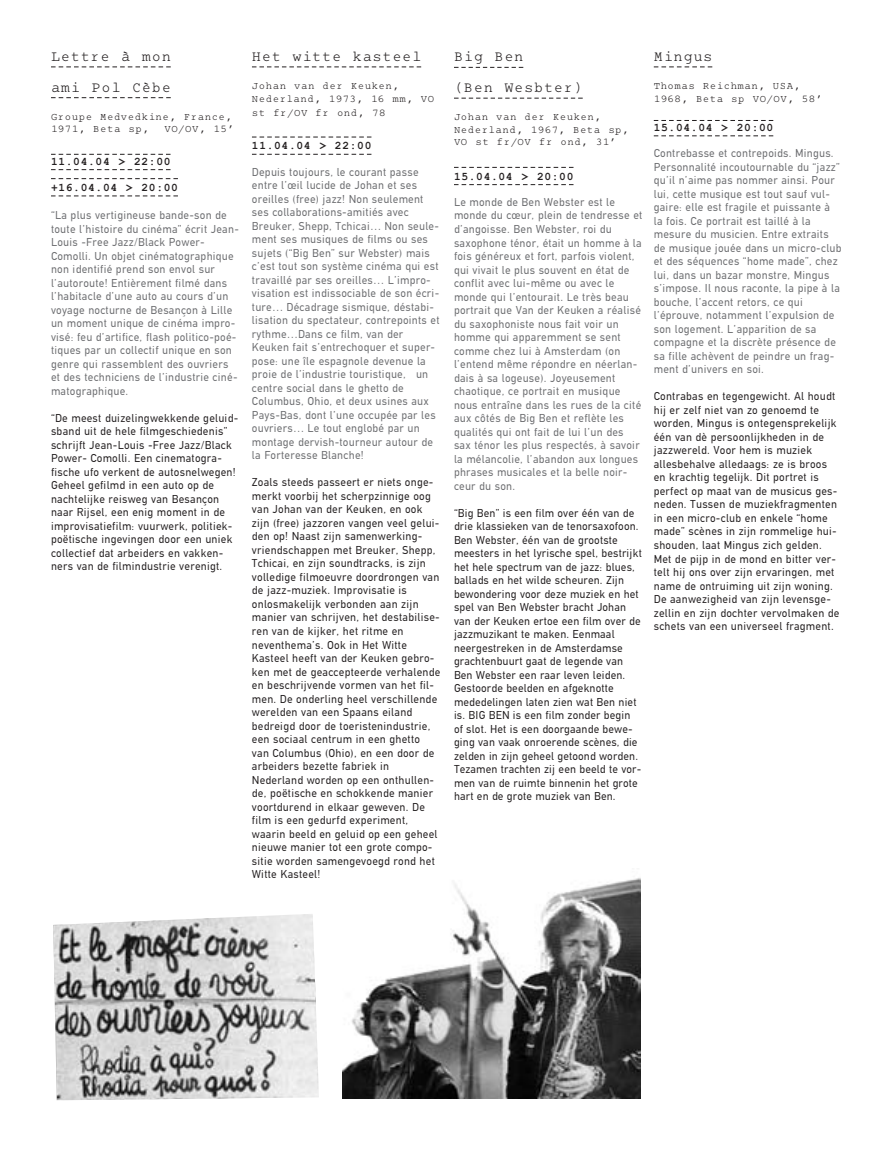
<style>
.page{position:relative;width:893px;height:1149px;background:#fff}
.page>*{position:absolute;margin:0;border:0;box-sizing:border-box;transform-origin:0 0}
.t1{font:15px/30.8px "Courier Twelve";letter-spacing:.06em;color:#231f20}
.t2{font:300 11.25px/13.5px "WAC Mittleschrift";letter-spacing:.045em;color:#231f20}
.t3{font:300 11.25px/13.5px "WAC Mittleschrift";letter-spacing:.045em;color:#6c6d70}
.t4{font:700 11.25px "Courier LD";letter-spacing:.06em;color:#231f20}
.t5{font:10.5px/12.6px "Courier Twelve";letter-spacing:.06em;color:#231f20}
</style>
<div class="page">
<img style="left:342px;top:878px;width:299px;height:220px">
<svg style="left:51px;top:66px;width:120px;height:1px"></svg>
<svg style="left:51px;top:97px;width:120px;height:1px"></svg>
<svg style="left:51px;top:154px;width:120px;height:1px"></svg>
<svg style="left:51px;top:169px;width:120px;height:1px"></svg>
<svg style="left:51px;top:178px;width:127px;height:1px"></svg>
<svg style="left:51px;top:195px;width:127px;height:1px"></svg>
<svg style="left:252px;top:66px;width:169px;height:1px"></svg>
<svg style="left:252px;top:136px;width:119px;height:1px"></svg>
<svg style="left:252px;top:154px;width:119px;height:1px"></svg>
<svg style="left:454px;top:67px;width:69px;height:1px"></svg>
<svg style="left:454px;top:98px;width:129px;height:1px"></svg>
<svg style="left:454px;top:167px;width:119px;height:1px"></svg>
<svg style="left:454px;top:184px;width:119px;height:1px"></svg>
<svg style="left:654px;top:66px;width:58px;height:1px"></svg>
<svg style="left:654px;top:120px;width:119px;height:1px"></svg>
<svg style="left:654px;top:135px;width:119px;height:1px"></svg>
<img style="left:53px;top:914px;width:266px;height:185px">
<h1 class="t1" style="left:51px;top:40px;width:121px">Lettre à mon ami Pol Cèbe</h1>
<p class="t5" style="left:51px;top:110px;width:182px">Groupe Medvedkine, France,<br>1971, Beta sp,</p>
<p class="t5" style="left:164px;top:122px;width:71px">VO/OV, 15’</p>
<p class="t4" style="left:51px;top:157px;width:121px">11.04.04 &gt; 22:00</p>
<p class="t4" style="left:51px;top:184px;width:128px">+16.04.04 &gt; 20:00</p>
<p class="t3" style="left:51px;top:208px;width:189px">“La plus vertigineuse bande-son de toute l’histoire du cinéma” écrit Jean-Louis -Free Jazz/Black Power-Comolli. Un objet cinématographique non identifié prend son envol sur l’autoroute! Entièrement filmé dans l’habitacle d’une auto au cours d’un voyage nocturne de Besançon à Lille un moment unique de cinéma impro&shy;visé: feu d’artifice, flash politico-poé&shy;tiques par un collectif unique en son genre qui rassemblent des ouvriers et des techniciens de l’industrie ciné&shy;matographique.</p>
<p class="t2" style="left:51px;top:411px;width:189px">“De meest duizelingwekkende geluid&shy;sband uit de hele filmgeschiedenis” schrijft Jean-Louis -Free Jazz/Black Power- Comolli. Een cinematogra&shy;fische ufo verkent de autosnelwegen!<br>Geheel gefilmd in een auto op de nachtelijke reisweg van Besançon naar Rijsel, een enig moment in de improvisatiefilm: vuurwerk, politiek&shy;poëtische ingevingen door een uniek collectief dat arbeiders en vakken&shy;ners van de filmindustrie verenigt.</p>
<h1 class="t1" style="left:252px;top:40px;width:171px">Het witte kasteel</h1>
<p class="t5" style="left:252px;top:79px;width:184px">Johan van der Keuken,<br>Nederland, 1973, 16 mm, VO</p>
<p class="t5" style="left:252px;top:106px;width:135px">st fr/OV fr ond, 78</p>
<p class="t4" style="left:252px;top:142px;width:121px">11.04.04 &gt; 22:00</p>
<p class="t3" style="left:252px;top:165px;width:189px">Depuis toujours, le courant passe entre l’œil lucide de Johan et ses oreilles (free) jazz! Non seulement ses collaborations-amitiés avec Breuker, Shepp, Tchicai… Non seule&shy;ment ses musiques de films ou ses sujets (“Big Ben” sur Webster) mais c’est tout son système cinéma qui est travaillé par ses oreilles… L’impro&shy;visation est indissociable de son écri&shy;ture… Décadrage sismique, déstabi&shy;lisation du spectateur, contrepoints et rythme…Dans ce film, van der Keuken fait s’entrechoquer et super&shy;pose: une île espagnole devenue la proie de l’industrie touristique, un centre social dans le ghetto de Columbus, Ohio, et deux usines aux Pays-Bas, dont l’une occupée par les ouvriers… Le tout englobé par un montage dervish-tourneur autour de la Forteresse Blanche!</p>
<p class="t2" style="left:252px;top:475px;width:190px">Zoals steeds passeert er niets onge&shy;merkt voorbij het scherpzinnige oog van Johan van der Keuken, en ook zijn (free) jazzoren vangen veel gelui&shy;den op! Naast zijn samenwerking&shy;vriendschappen met Breuker, Shepp, Tchicai, en zijn soundtracks, is zijn volledige filmoeuvre doordrongen van de jazz-muziek. Improvisatie is onlosmakelijk verbonden aan zijn manier van schrijven, het destabilise&shy;ren van de kijker, het ritme en neventhema’s. Ook in Het Witte Kasteel heeft van der Keuken gebro&shy;ken met de geaccepteerde verhalende en beschrijvende vormen van het fil&shy;men. De onderling heel verschillende werelden van een Spaans eiland bedreigd door de toeristenindustrie, een sociaal centrum in een ghetto<br>van Columbus (Ohio), en een door de arbeiders bezette fabriek in Nederland worden op een onthullen&shy;de, poëtische en schokkende manier voortdurend in elkaar geweven. De film is een gedurfd experiment, waarin beeld en geluid op een geheel nieuwe manier tot een grote compo&shy;sitie worden samengevoegd rond het Witte Kasteel!</p>
<h1 class="t1" style="left:454px;top:41px;width:130px">Big Ben<br>(Ben Wesbter)</h1>
<p class="t5" style="left:454px;top:110px;width:176px">Johan van der Keuken,<br>Nederland, 1967, Beta sp,<br>VO st fr/OV fr ond, 31’</p>
<p class="t4" style="left:454px;top:172px;width:121px">15.04.04 &gt; 20:00</p>
<p class="t3" style="left:454px;top:195px;width:190px">Le monde de Ben Webster est le monde du cœur, plein de tendresse et d’angoisse. Ben Webster, roi du saxophone ténor, était un homme à la fois généreux et fort, parfois violent, qui vivait le plus souvent en état de conflit avec lui-même ou avec le monde qui l’entourait. Le très beau portrait que Van der Keuken a réalisé du saxophoniste nous fait voir un homme qui apparemment se sent comme chez lui à Amsterdam (on l’entend même répondre en néerlan&shy;dais à sa logeuse). Joyeusement chaotique, ce portrait en musique nous entraîne dans les rues de la cité aux côtés de Big Ben et reflète les qualités qui ont fait de lui l’un des sax ténor les plus respectés, à savoir la mélancolie, l’abandon aux longues phrases musicales et la belle noir&shy;ceur du son.</p>
<p class="t2" style="left:454px;top:506px;width:189px">“Big Ben” is een film over één van de drie klassieken van de tenorsaxofoon.<br>Ben Webster, één van de grootste meesters in het lyrische spel, bestrijkt het hele spectrum van de jazz: blues, ballads en het wilde scheuren. Zijn bewondering voor deze muziek en het spel van Ben Webster bracht Johan van der Keuken ertoe een film over de jazzmuzikant te maken. Eenmaal neergestreken in de Amsterdamse grachtenbuurt gaat de legende van Ben Webster een raar leven leiden.<br>Gestoorde beelden en afgeknotte mededelingen laten zien wat Ben niet is. BIG BEN is een film zonder begin of slot. Het is een doorgaande bewe&shy;ging van vaak onroerende scènes, die zelden in zijn geheel getoond worden.<br>Tezamen trachten zij een beeld te vor&shy;men van de ruimte binnenin het grote hart en de grote muziek van Ben.</p>
<h1 class="t1" style="left:654px;top:40px;width:60px">Mingus</h1>
<p class="t5" style="left:654px;top:79px;width:170px">Thomas Reichman, USA,<br>1968, Beta sp VO/OV, 58’</p>
<p class="t4" style="left:654px;top:124px;width:121px">15.04.04 &gt; 20:00</p>
<p class="t3" style="left:654px;top:146px;width:189px">Contrebasse et contrepoids. Mingus.<br>Personnalité incoutournable du “jazz” qu’il n’aime pas nommer ainsi. Pour lui, cette musique est tout sauf vul&shy;gaire: elle est fragile et puissante à<br>la fois. Ce portrait est taillé à la mesure du musicien. Entre extraits de musique jouée dans un micro-club et des séquences “home made”, chez lui, dans un bazar monstre, Mingus s’impose. Il nous raconte, la pipe à la bouche, l’accent retors, ce qui l’éprouve, notamment l’expulsion de son logement. L’apparition de sa compagne et la discrète présence de sa fille achèvent de peindre un frag&shy;ment d’univers en soi.</p>
<p class="t2" style="left:654px;top:389px;width:187px">Contrabas en tegengewicht. Al houdt hij er zelf niet van zo genoemd te worden, Mingus is ontegensprekelijk één van dè persoonlijkheden in de jazzwereld. Voor hem is muziek allesbehalve alledaags: ze is broos en krachtig tegelijk. Dit portret is perfect op maat van de musicus ges&shy;neden. Tussen de muziekfragmenten in een micro-club en enkele “home made” scènes in zijn rommelige hui&shy;shouden, laat Mingus zich gelden.<br>Met de pijp in de mond en bitter ver&shy;telt hij ons over zijn ervaringen, met name de ontruiming uit zijn woning.<br>De aanwezigheid van zijn levensge&shy;zellin en zijn dochter vervolmaken de schets van een universeel fragment.</p>
</div>
